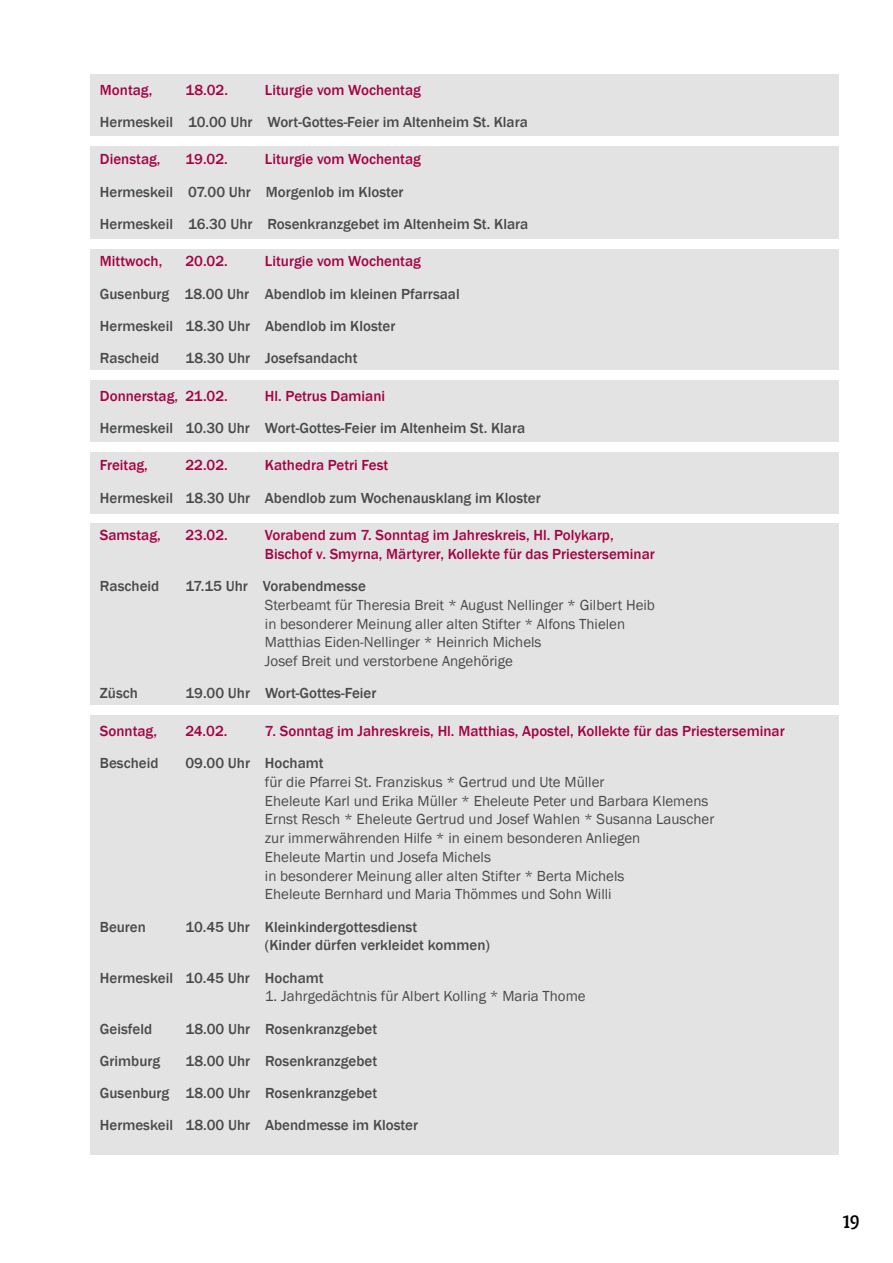
<style>
.page{position:relative;width:893px;height:1263px;background:#fff}
.page>*{position:absolute;margin:0;border:0;box-sizing:border-box;transform-origin:0 0}
.t1{font:700 21px "Qlassik";color:#000}
.t2{font:500 15px/32.2px "Franklin Gothic";color:#4a4a49}
.t3{font:15px/18.8px "Franklin Gothic";color:#4a4a49}
.t4{font:500 15px/18.8px "Franklin Gothic";color:#a40344}
</style>
<div class="page">
<div style="left:91px;top:74px;width:748px;height:62px;background:#e3e3e3"></div>
<div style="left:91px;top:146px;width:748px;height:93px;background:#e3e3e3"></div>
<div style="left:91px;top:249px;width:748px;height:121px;background:#e3e3e3"></div>
<div style="left:91px;top:380px;width:748px;height:62px;background:#e3e3e3"></div>
<div style="left:91px;top:452px;width:748px;height:62px;background:#e3e3e3"></div>
<div style="left:91px;top:523px;width:748px;height:182px;background:#e3e3e3"></div>
<div style="left:91px;top:715px;width:748px;height:439px;background:#e3e3e3"></div>
<p class="t4" style="left:100px;top:80px;width:54px">Montag,</p>
<p class="t4" style="left:185px;top:80px;width:44px">18.02.</p>
<p class="t4" style="left:265px;top:80px;width:158px">Liturgie vom Wochentag</p>
<p class="t2" style="left:100px;top:106px;width:429px">Hermeskeil 10.00 Uhr Wort-Gottes-Feier im Altenheim St. Klara</p>
<p class="t4" style="left:100px;top:150px;width:62px">Dienstag,</p>
<p class="t4" style="left:185px;top:150px;width:44px">19.02.</p>
<p class="t4" style="left:265px;top:150px;width:158px">Liturgie vom Wochentag</p>
<p class="t2" style="left:100px;top:176px;width:430px">Hermeskeil 07.00 Uhr Morgenlob im Kloster<br>Hermeskeil 16.30 Uhr Rosenkranzgebet im Altenheim St. Klara</p>
<p class="t4" style="left:100px;top:252px;width:64px">Mittwoch,</p>
<p class="t4" style="left:185px;top:252px;width:44px">20.02.</p>
<p class="t4" style="left:265px;top:252px;width:158px">Liturgie vom Wochentag</p>
<p class="t2" style="left:100px;top:278px;width:361px">Gusenburg 18.00 Uhr Abendlob im kleinen Pfarrsaal<br>Hermeskeil 18.30 Uhr Abendlob im Kloster<br>Rascheid</p>
<p class="t2" style="left:185px;top:342px;width:174px">18.30 Uhr Josefsandacht</p>
<p class="t4" style="left:100px;top:386px;width:129px">Donnerstag, 21.02.</p>
<p class="t4" style="left:265px;top:386px;width:122px">Hl. Petrus Damiani</p>
<p class="t2" style="left:100px;top:412px;width:427px">Hermeskeil 10.30 Uhr Wort-Gottes-Feier im Altenheim St. Klara</p>
<p class="t4" style="left:100px;top:456px;width:49px">Freitag,</p>
<p class="t4" style="left:185px;top:456px;width:44px">22.02.</p>
<p class="t4" style="left:265px;top:456px;width:125px">Kathedra Petri Fest</p>
<p class="t2" style="left:100px;top:482px;width:442px">Hermeskeil 18.30 Uhr Abendlob zum Wochenausklang im Kloster</p>
<p class="t4" style="left:100px;top:526px;width:62px">Samstag,</p>
<p class="t4" style="left:185px;top:526px;width:44px">23.02.</p>
<p class="t4" style="left:265px;top:526px;width:391px">Vorabend zum 7. Sonntag im Jahreskreis, Hl. Polykarp,<br>Bischof v. Smyrna, Märtyrer, Kollekte für das Priesterseminar</p>
<p class="t2" style="left:100px;top:570px;width:61px">Rascheid</p>
<p class="t2" style="left:185px;top:570px;width:182px">17.15 Uhr Vorabendmesse</p>
<p class="t3" style="left:265px;top:596px;width:392px">Sterbeamt für Theresia Breit * August Nellinger * Gilbert Heib in besonderer Meinung aller alten Stifter * Alfons Thielen Matthias Eiden-Nellinger * Heinrich Michels<br>Josef Breit und verstorbene Angehörige</p>
<p class="t2" style="left:100px;top:677px;width:40px">Züsch</p>
<p class="t2" style="left:185px;top:677px;width:192px">19.00 Uhr Wort-Gottes-Feier</p>
<p class="t4" style="left:100px;top:722px;width:59px">Sonntag,</p>
<p class="t4" style="left:185px;top:722px;width:43px">24.02.</p>
<p class="t4" style="left:265px;top:722px;width:521px">7. Sonntag im Jahreskreis, Hl. Matthias, Apostel, Kollekte für das Priesterseminar</p>
<p class="t2" style="left:100px;top:747px;width:60px">Bescheid</p>
<p class="t2" style="left:185px;top:747px;width:140px">09.00 Uhr Hochamt</p>
<p class="t3" style="left:265px;top:773px;width:451px">für die Pfarrei St. Franziskus * Gertrud und Ute Müller<br>Eheleute Karl und Erika Müller * Eheleute Peter und Barbara Klemens Ernst Resch * Eheleute Gertrud und Josef Wahlen * Susanna Lauscher zur immerwährenden Hilfe * in einem besonderen Anliegen<br>Eheleute Martin und Josefa Michels<br>in besonderer Meinung aller alten Stifter * Berta Michels<br>Eheleute Bernhard und Maria Thömmes und Sohn Willi</p>
<p class="t2" style="left:100px;top:911px;width:48px">Beuren</p>
<p class="t2" style="left:265px;top:917px;width:227px;line-height:18.8px;text-indent:-80px">10.45 Uhr Kleinkindergottesdienst<br>(Kinder dürfen verkleidet kommen)</p>
<p class="t2" style="left:100px;top:962px;width:225px">Hermeskeil 10.45 Uhr Hochamt</p>
<p class="t3" style="left:265px;top:987px;width:322px">1. Jahrgedächtnis für Albert Kolling * Maria Thome</p>
<p class="t2" style="left:100px;top:1013px;width:54px">Geisfeld</p>
<p class="t2" style="left:185px;top:1013px;width:193px">18.00 Uhr Rosenkranzgebet</p>
<p class="t2" style="left:100px;top:1045px;width:62px">Grimburg</p>
<p class="t2" style="left:100px;top:1045px;width:320px;text-indent:86px">18.00 Uhr Rosenkranzgebet<br>Gusenburg 18.00 Uhr Rosenkranzgebet<br>Hermeskeil 18.00 Uhr Abendmesse im Kloster</p>
<h1 class="t1" style="left:842px;top:1208px;width:19px">19</h1>
</div>
